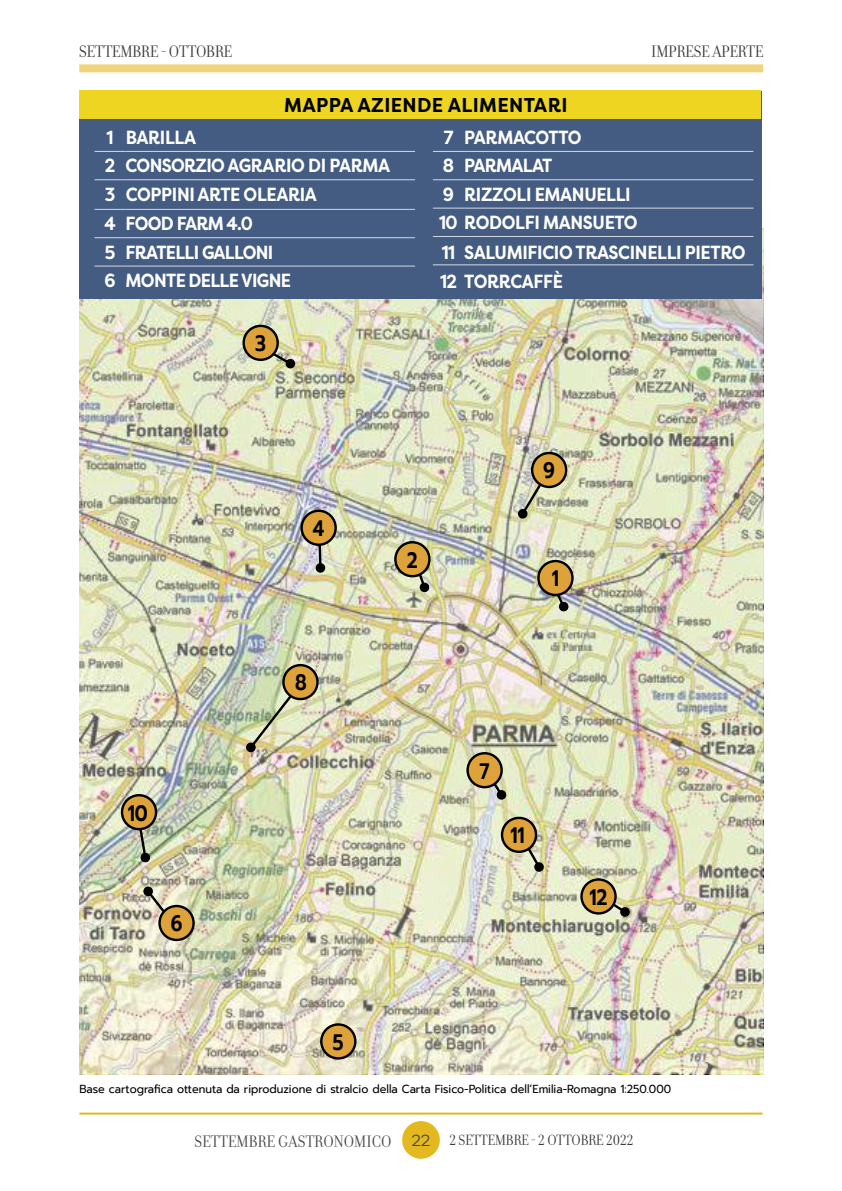
<style>
.page{position:relative;width:842px;height:1191px;background:#fff}
.page>*{position:absolute;margin:0;border:0;box-sizing:border-box;transform-origin:0 0}
.t1{font:600 22.4px "Prompt";color:#000;scale:.84 1}
.t2{font:700 20px "Filson Pro";letter-spacing:.02em;color:#000;scale:.95 1}
.t3{font:700 19px/28.6px "Filson Pro";letter-spacing:-.04em;color:#fff;scale:.9 1}
.t4{font:700 19px/28.8px "Filson Pro";letter-spacing:-.02em;color:#fff;scale:.9 1}
.t5{font:18px "Filosofia Grand OT";color:#393939}
.t6{font:16px "Filosofia Grand OT";color:#393939}
.t7{font:11.6px "Prompt";color:#000;scale:.95 1}
.s1{font-size:18px;color:#484848}
.s2{font-family:"Filson Pro";color:#484848}
</style>
<div class="page">
<div style="left:402px;top:1121px;width:38px;height:37px;background:#e4b91f;border-radius:50%"></div>
<hr style="left:79px;top:1112px;width:684px;height:2px;background:#e4b91f">
<div style="left:79px;top:64px;width:684px;height:8px;background:#f0d47e"></div>
<img style="left:79px;top:235px;width:684px;height:838px">
<img style="left:245px;top:683px;width:57px;height:69px">
<svg style="left:549px;top:588px;width:20px;height:24px"></svg>
<svg style="left:137px;top:825px;width:14px;height:38px"></svg>
<svg style="left:143px;top:886px;width:32px;height:38px"></svg>
<svg style="left:410px;top:566px;width:20px;height:27px"></svg>
<svg style="left:315px;top:545px;width:11px;height:28px"></svg>
<svg style="left:260px;top:345px;width:34px;height:22px"></svg>
<div style="left:286px;top:359px;width:9px;height:9px;background:#000;border-radius:50%"></div>
<div style="left:538px;top:561px;width:34px;height:34px;background:#dda23a;border-radius:50%"></div>
<div style="left:537px;top:560px;width:37px;height:36px;border:2px solid #000;border-radius:50%"></div>
<div style="left:122px;top:795px;width:34px;height:34px;background:#dda23a;border-radius:50%"></div>
<div style="left:121px;top:794px;width:36px;height:36px;border:2px solid #000;border-radius:50%"></div>
<div style="left:160px;top:906px;width:34px;height:34px;background:#dda23a;border-radius:50%"></div>
<div style="left:158px;top:904px;width:37px;height:37px;border:2px solid #000;border-radius:50%"></div>
<div style="left:283px;top:665px;width:34px;height:34px;background:#dda23a;border-radius:50%"></div>
<div style="left:282px;top:664px;width:37px;height:36px;border:2px solid #000;border-radius:50%"></div>
<div style="left:321px;top:1024px;width:34px;height:34px;background:#dda23a;border-radius:50%"></div>
<div style="left:320px;top:1023px;width:36px;height:36px;border:2px solid #000;border-radius:50%"></div>
<div style="left:395px;top:542px;width:34px;height:34px;background:#dda23a;border-radius:50%"></div>
<div style="left:394px;top:541px;width:37px;height:36px;border:2px solid #000;border-radius:50%"></div>
<div style="left:302px;top:511px;width:34px;height:34px;background:#dda23a;border-radius:50%"></div>
<div style="left:300px;top:509px;width:37px;height:37px;border:2px solid #000;border-radius:50%"></div>
<div style="left:244px;top:326px;width:34px;height:34px;background:#dda23a;border-radius:50%"></div>
<div style="left:242px;top:325px;width:37px;height:36px;border:2px solid #000;border-radius:50%"></div>
<svg style="left:517px;top:459px;width:40px;height:60px;background:#bec0a7"></svg>
<svg style="left:522px;top:839px;width:20px;height:31px"></svg>
<div style="left:534px;top:862px;width:10px;height:9px;background:#000;border-radius:50%"></div>
<svg style="left:484px;top:769px;width:21px;height:29px"></svg>
<div style="left:497px;top:790px;width:9px;height:9px;background:#000;border-radius:50%"></div>
<svg style="left:593px;top:890px;width:35px;height:25px"></svg>
<div style="left:620px;top:907px;width:10px;height:9px;background:#000;border-radius:50%"></div>
<div style="left:532px;top:453px;width:34px;height:34px;background:#dda23a;border-radius:50%"></div>
<div style="left:531px;top:452px;width:36px;height:36px;border:2px solid #000;border-radius:50%"></div>
<div style="left:502px;top:818px;width:34px;height:33px;background:#dda23a;border-radius:50%"></div>
<div style="left:501px;top:816px;width:36px;height:37px;border:2px solid #000;border-radius:50%"></div>
<div style="left:468px;top:753px;width:34px;height:34px;background:#dda23a;border-radius:50%"></div>
<div style="left:466px;top:752px;width:37px;height:36px;border:2px solid #000;border-radius:50%"></div>
<div style="left:581px;top:879px;width:34px;height:34px;background:#dda23a;border-radius:50%"></div>
<div style="left:580px;top:878px;width:37px;height:36px;border:2px solid #000;border-radius:50%"></div>
<div style="left:79px;top:91px;width:683px;height:207px;background:#445c82"></div>
<hr style="left:94px;top:151px;width:32px;height:1px;background:#d5d7e3">
<hr style="left:126px;top:151px;width:289px;height:1px;background:#d5d7e3">
<hr style="left:94px;top:179px;width:32px;height:1px;background:#d5d7e3">
<hr style="left:126px;top:179px;width:289px;height:1px;background:#d5d7e3">
<hr style="left:94px;top:209px;width:32px;height:1px;background:#d5d7e3">
<hr style="left:126px;top:209px;width:289px;height:1px;background:#d5d7e3">
<hr style="left:94px;top:237px;width:32px;height:1px;background:#d5d7e3">
<hr style="left:126px;top:237px;width:289px;height:1px;background:#d5d7e3">
<hr style="left:94px;top:266px;width:32px;height:1px;background:#d5d7e3">
<hr style="left:126px;top:266px;width:289px;height:1px;background:#d5d7e3">
<hr style="left:433px;top:151px;width:31px;height:1px;background:#d5d7e3">
<hr style="left:464px;top:151px;width:289px;height:1px;background:#d5d7e3">
<hr style="left:433px;top:179px;width:31px;height:1px;background:#d5d7e3">
<hr style="left:464px;top:179px;width:289px;height:1px;background:#d5d7e3">
<hr style="left:433px;top:208px;width:31px;height:1px;background:#d5d7e3">
<hr style="left:464px;top:208px;width:289px;height:1px;background:#d5d7e3">
<hr style="left:433px;top:236px;width:31px;height:1px;background:#d5d7e3">
<hr style="left:464px;top:236px;width:289px;height:1px;background:#d5d7e3">
<hr style="left:433px;top:264px;width:31px;height:1px;background:#d5d7e3">
<hr style="left:464px;top:264px;width:289px;height:1px;background:#d5d7e3">
<div style="left:79px;top:91px;width:682px;height:28px;background:#edd521"></div>
<h3 class="t5" style="left:79px;top:42px;width:154px">SETTEMBRE - OTTOBRE</h3>
<h3 class="t5" style="left:651px;top:42px;width:114px">IMPRESE APERTE</h3>
<h2 class="t2" style="left:284px;top:93px;width:300px">MAPPA AZIENDE ALIMENTARI</h2>
<h3 class="t3" style="left:104px;top:123px;width:319px">1 BARILLA<br>2 CONSORZIO AGRARIO DI PARMA<br>3 COPPINI ARTE OLEARIA<br>4 FOOD FARM 4.0<br>5 FRATELLI GALLONI<br>6 MONTE DELLE VIGNE</h3>
<h3 class="t4" style="left:439px;top:123px;width:342px">7 PARMACOTTO<br>8 PARMALAT<br>9 RIZZOLI EMANUELLI<br>10 RODOLFI MANSUETO<br>11 SALUMIFICIO TRASCINELLI PIETRO<br>12 TORRCAFFÈ</h3>
<h1 class="t1" style="left:128px;top:796px;width:25px">10</h1>
<h1 class="t1" style="left:171px;top:907px;width:15px">6</h1>
<h1 class="t1" style="left:255px;top:327px;width:14px">3</h1>
<h1 class="t1" style="left:313px;top:512px;width:15px">4</h1>
<h1 class="t1" style="left:295px;top:666px;width:15px">8</h1>
<h1 class="t1" style="left:333px;top:1025px;width:14px">5</h1>
<h1 class="t1" style="left:407px;top:543px;width:15px">2</h1>
<h1 class="t1" style="left:543px;top:454px;width:15px">9</h1>
<h1 class="t1" style="left:552px;top:562px;width:10px">1</h1>
<h1 class="t1" style="left:480px;top:754px;width:14px">7</h1>
<h1 class="t1" style="left:510px;top:819px;width:19px">11</h1>
<h1 class="t1" style="left:589px;top:880px;width:23px">12</h1>
<p class="t7" style="left:79px;top:1081px;width:624px">Base cartografica ottenuta da riproduzione di stralcio della Carta Fisico-Politica dell’Emilia-Romagna 1:250.000</p>
<h3 class="t6" style="left:194px;top:1131px;width:441px"><span class="s1">SETTEMBRE GASTRONOMICO</span> <span class="s2">22</span> 2 SETTEMBRE - 2 OTTOBRE 2022</h3>
</div>
